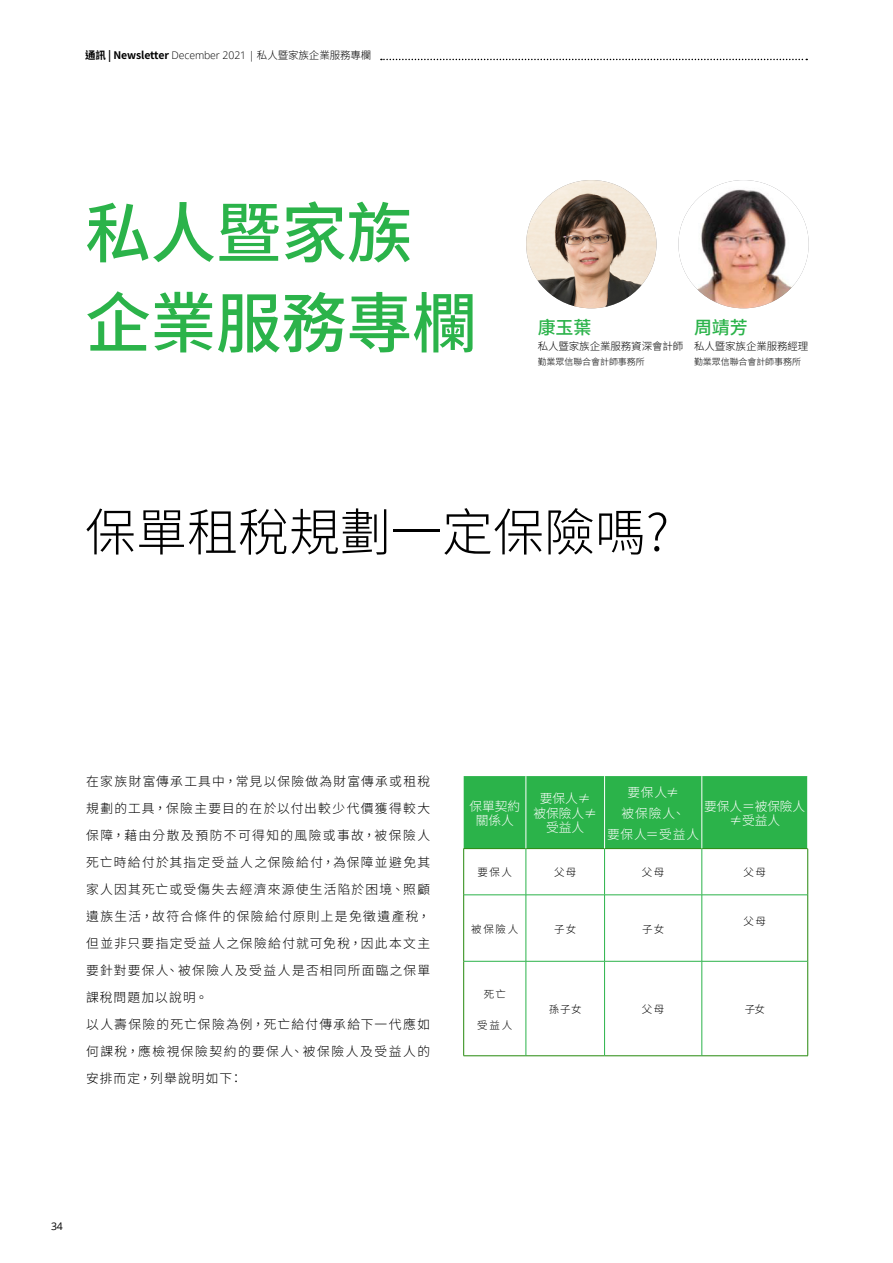
<style>
.page{position:relative;width:893px;height:1263px;background:#fff}
.page>*{position:absolute;margin:0;border:0;box-sizing:border-box;transform-origin:0 0}
.t1{font:500 66px/90px "Noto Sans CJ Ktc";letter-spacing:-.01em;color:#2bb34a}
.t2{font:300 51px "Noto Sans CJ Ktc";color:#000}
.t3{font:500 18px "Noto Sans CJ Ktc";letter-spacing:-.01em;color:#2bb34a}
.t4{font:300 12.75px/27px "Noto Sans CJ Ktc";letter-spacing:.105em;color:#000}
.t5{font:300 12.75px/14.5px "Noto Sans CJ Ktc";letter-spacing:-.01em;color:#fff;text-align:center}
.t6{font:300 12.75px/21.3px "Noto Sans CJ Ktc";letter-spacing:.07em;color:#fff;text-align:center}
.t7{font:300 10.5px "Noto Sans CJ Ktc";letter-spacing:-.01em;color:#000}
.t8{font:700 10.5px "Noto Sans CJ Ktc";letter-spacing:-.01em;color:#000}
.t9{font:10.5px "Open Sans";color:#000}
.t10{font:300 9px "Noto Sans CJ Ktc";letter-spacing:-.01em;color:#000}
.s1{font-family:"Open Sans";font-weight:300}
.s2{font-weight:300}
</style>
<div class="page">
<svg style="left:381px;top:59px;width:426px;height:1px"></svg>
<img style="left:526px;top:180px;width:130px;height:128px">
<img style="left:678px;top:180px;width:131px;height:128px">
<div style="left:464px;top:776px;width:343px;height:72px;background:#2bb34a"></div>
<hr style="left:463px;top:849px;width:1px;height:46px;background:#26890d">
<hr style="left:463px;top:895px;width:1px;height:66px;background:#26890d">
<hr style="left:463px;top:961px;width:1px;height:94px;background:#26890d">
<hr style="left:463px;top:848px;width:63px;height:1px;background:#26890d">
<hr style="left:526px;top:848px;width:79px;height:1px;background:#26890d">
<hr style="left:605px;top:848px;width:97px;height:1px;background:#26890d">
<hr style="left:702px;top:848px;width:106px;height:1px;background:#26890d">
<hr style="left:807px;top:849px;width:1px;height:46px;background:#26890d">
<hr style="left:807px;top:895px;width:1px;height:66px;background:#26890d">
<hr style="left:807px;top:961px;width:1px;height:94px;background:#26890d">
<hr style="left:463px;top:1055px;width:63px;height:1px;background:#26890d">
<hr style="left:526px;top:1055px;width:79px;height:1px;background:#26890d">
<hr style="left:605px;top:1055px;width:97px;height:1px;background:#26890d">
<hr style="left:702px;top:1055px;width:106px;height:1px;background:#26890d">
<hr style="left:526px;top:776px;width:1px;height:72px;background:#fff">
<hr style="left:604px;top:776px;width:1px;height:72px;background:#fff">
<hr style="left:702px;top:776px;width:1px;height:72px;background:#fff">
<hr style="left:526px;top:849px;width:1px;height:46px;background:#2bb34a">
<hr style="left:604px;top:849px;width:1px;height:46px;background:#2bb34a">
<hr style="left:702px;top:849px;width:1px;height:46px;background:#2bb34a">
<hr style="left:464px;top:894px;width:62px;height:1px;background:#2bb34a">
<hr style="left:526px;top:894px;width:79px;height:1px;background:#2bb34a">
<hr style="left:526px;top:895px;width:1px;height:66px;background:#2bb34a">
<hr style="left:605px;top:894px;width:97px;height:1px;background:#2bb34a">
<hr style="left:604px;top:895px;width:1px;height:66px;background:#2bb34a">
<hr style="left:702px;top:894px;width:105px;height:1px;background:#2bb34a">
<hr style="left:702px;top:895px;width:1px;height:66px;background:#2bb34a">
<hr style="left:464px;top:961px;width:62px;height:1px;background:#2bb34a">
<hr style="left:526px;top:961px;width:79px;height:1px;background:#2bb34a">
<hr style="left:526px;top:961px;width:1px;height:94px;background:#2bb34a">
<hr style="left:605px;top:961px;width:97px;height:1px;background:#2bb34a">
<hr style="left:604px;top:961px;width:1px;height:94px;background:#2bb34a">
<hr style="left:702px;top:961px;width:105px;height:1px;background:#2bb34a">
<hr style="left:702px;top:961px;width:1px;height:94px;background:#2bb34a">
<p class="t8" style="left:85px;top:50px;width:288px">通訊 | Newsletter <span class="s1">December 2021 |</span> <span class="s2">私人暨家族企業服務專欄</span></p>
<h1 class="t1" style="left:85px;top:189px;width:394px">私人暨家族企業服務專欄</h1>
<h3 class="t3" style="left:538px;top:317px;width:55px">康玉葉</h3>
<p class="t7" style="left:538px;top:340px;width:147px">私人暨家族企業服務資深會計師</p>
<p class="t10" style="left:538px;top:357px;width:109px">勤業眾信聯合會計師事務所</p>
<h3 class="t3" style="left:694px;top:317px;width:55px">周靖芳</h3>
<p class="t7" style="left:694px;top:340px;width:116px">私人暨家族企業服務經理</p>
<p class="t10" style="left:694px;top:357px;width:109px">勤業眾信聯合會計師事務所</p>
<h2 class="t2" style="left:85px;top:503px;width:586px">保單租稅規劃一定保險嗎?</h2>
<p class="t4" style="left:86px;top:768px;width:346px">在家族財富傳承工具中，常見以保險做為財富傳承或租稅規劃的工具，保險主要目的在於以付出較少代價獲得較大保障，藉由分散及預防不可得知的風險或事故，被保險人死亡時給付於其指定受益人之保險給付，為保障並避免其家人因其死亡或受傷失去經濟來源使生活陷於困境、照顧遺族生活，故符合條件的保險給付原則上是免徵遺產稅，但並非只要指定受益人之保險給付就可免稅，因此本文主要針對要保人、被保險人及受益人是否相同所面臨之保單課稅問題加以說明。<br>以人壽保險的死亡保險為例，死亡給付傳承給下一代應如何課稅，應檢視保險契約的要保人、被保險人及受益人的安排而定，列舉說明如下：</p>
<p class="t5" style="left:469px;top:799px;width:52px">保單契約關係人</p>
<p class="t5" style="left:534px;top:792px;width:65px">要保人≠被保險人≠受益人</p>
<p class="t6" style="left:607px;top:782px;width:94px">要保人≠<br>被保險人、<br>要保人＝受益人</p>
<p class="t5" style="left:704px;top:799px;width:103px">要保人＝被保險人≠受益人</p>
<p class="t7" style="left:477px;top:866px;width:36px">要保人</p>
<p class="t7" style="left:554px;top:866px;width:24px">父母</p>
<p class="t7" style="left:642px;top:866px;width:24px">父母</p>
<p class="t7" style="left:743px;top:866px;width:24px">父母</p>
<p class="t7" style="left:471px;top:923px;width:49px">被保險人</p>
<p class="t7" style="left:554px;top:923px;width:24px">子女</p>
<p class="t7" style="left:642px;top:923px;width:24px">子女</p>
<p class="t7" style="left:744px;top:915px;width:24px">父母</p>
<p class="t7" style="left:484px;top:988px;width:24px">死亡</p>
<p class="t7" style="left:477px;top:1019px;width:37px">受益人</p>
<p class="t7" style="left:549px;top:1003px;width:34px">孫子女</p>
<p class="t7" style="left:642px;top:1003px;width:24px">父母</p>
<p class="t7" style="left:745px;top:1003px;width:22px">子女</p>
<p class="t9" style="left:51px;top:1219px;width:13px">34</p>
</div>
